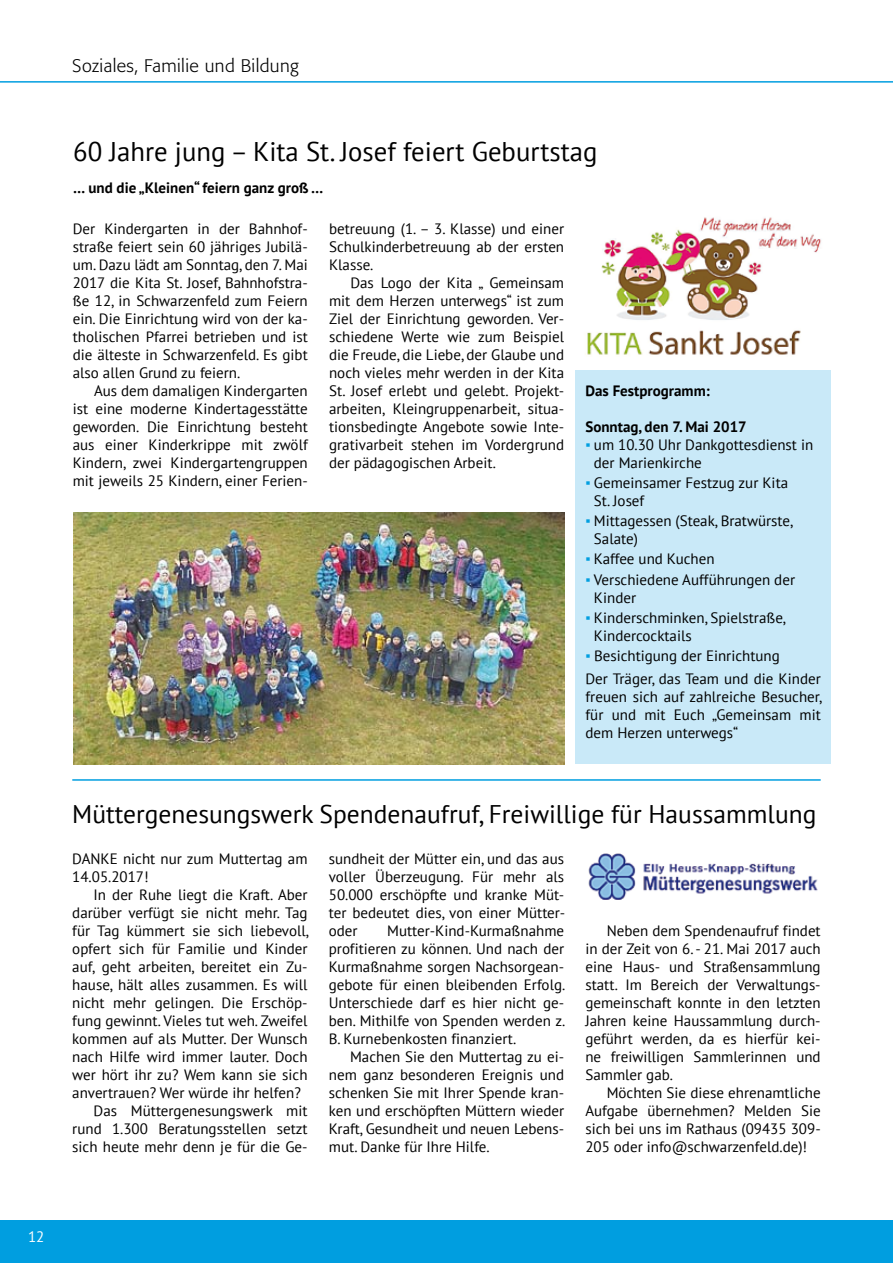
<style>
.page{position:relative;width:893px;height:1263px;background:#fff}
.page>*{position:absolute;margin:0;border:0;box-sizing:border-box;transform-origin:0 0}
.t1{font:27px "PT Sans";color:#000}
.t2{font:25.5px "PT Sans";color:#000}
.t3{font:300 18px "Formata";letter-spacing:.02em;color:#000}
.t4{font:15px/18px "PT Sans";color:#000;text-align:justify}
.t5{font:700 15px "PT Sans";color:#000}
.t6{font:15px "PT Sans";color:#fff}
.s1{font-family:"Arial";color:#009ee0}
</style>
<div class="page">
<div style="left:575px;top:370px;width:256px;height:394px;background:#c9e9f8"></div>
<hr style="left:72px;top:779px;width:749px;height:2px;background:#009ee0">
<img style="left:585px;top:217px;width:236px;height:138px">
<hr style="left:0;top:81px;width:893px;height:2px;background:#009ee0">
<div style="left:0;top:1220px;width:893px;height:43px;background:#009ee0"></div>
<img style="left:73px;top:512px;width:491px;height:252px">
<img style="left:588px;top:853px;width:230px;height:47px">
<p class="t3" style="left:72px;top:55px;width:228px">Soziales, Familie und Bildung</p>
<h1 class="t1" style="left:73px;top:134px;width:526px">60 Jahre jung – Kita St. Josef feiert Geburtstag</h1>
<p class="t5" style="left:73px;top:178px;width:252px">… und die „Kleinen“ feiern ganz groß …</p>
<p class="t4" style="left:73px;top:219px;width:237px">Der Kindergarten in der Bahnhof&shy;straße feiert sein 60 jähriges Jubilä&shy;um. Dazu lädt am Sonntag, den 7. Mai 2017 die Kita St. Josef, Bahnhofstra&shy;ße 12, in Schwarzenfeld zum Feiern ein. Die Einrichtung wird von der ka&shy;tholischen Pfarrei betrieben und ist die älteste in Schwarzenfeld. Es gibt also allen Grund zu feiern.</p>
<p class="t4" style="left:73px;top:381px;width:237px;text-indent:21px">Aus dem damaligen Kindergarten ist eine moderne Kindertagesstätte geworden. Die Einrichtung besteht aus einer Kinderkrippe mit zwölf Kindern, zwei Kindergartengruppen mit jeweils 25 Kindern, einer Ferien-</p>
<p class="t4" style="left:329px;top:219px;width:237px">betreuung (1. – 3. Klasse) und einer Schulkinderbetreuung ab der ersten Klasse.</p>
<p class="t4" style="left:329px;top:273px;width:237px;text-indent:21px">Das Logo der Kita „ Gemeinsam mit dem Herzen unterwegs“ ist zum Ziel der Einrichtung geworden. Ver&shy;schiedene Werte wie zum Beispiel die Freude, die Liebe, der Glaube und noch vieles mehr werden in der Kita St. Josef erlebt und gelebt. Projekt&shy;arbeiten, Kleingruppenarbeit, situa&shy;tionsbedingte Angebote sowie Inte&shy;grativarbeit stehen im Vordergrund der pädagogischen Arbeit.</p>
<p class="t5" style="left:585px;top:381px;width:126px">Das Festprogramm:</p>
<p class="t5" style="left:585px;top:417px;width:163px">Sonntag, den 7. Mai 2017</p>
<p class="t4" style="left:594px;top:435px;width:221px;text-indent:-9px"><span class="s1">▪</span> um 10.30 Uhr Dankgottesdienst in der Marienkirche</p>
<p class="t4" style="left:594px;top:474px;width:196px;text-indent:-9px"><span class="s1">▪</span> Gemeinsamer Festzug zur Kita<br>St. Josef</p>
<p class="t4" style="left:594px;top:512px;width:201px;text-indent:-9px"><span class="s1">▪</span> Mittagessen (Steak, Bratwürste,<br>Salate)</p>
<p class="t4" style="left:585px;top:550px;width:131px"><span class="s1">▪</span> Kaffee und Kuchen</p>
<p class="t4" style="left:594px;top:570px;width:203px;text-indent:-9px"><span class="s1">▪</span> Verschiedene Aufführungen der<br>Kinder</p>
<p class="t4" style="left:594px;top:608px;width:193px;text-indent:-9px"><span class="s1">▪</span> Kinderschminken, Spielstraße,<br>Kindercocktails</p>
<p class="t4" style="left:585px;top:644px;width:237px;line-height:23.2px"><span class="s1">▪</span> Besichtigung der Einrichtung<br>Der Träger, das Team und die Kinder</p>
<p class="t4" style="left:585px;top:687px;width:238px">freuen sich auf zahlreiche Besucher, für und mit Euch „Gemeinsam mit dem Herzen unterwegs“</p>
<h2 class="t2" style="left:72px;top:798px;width:746px">Müttergenesungswerk Spendenaufruf, Freiwillige für Haussammlung</h2>
<p class="t4" style="left:72px;top:849px;width:237px">DANKE nicht nur zum Muttertag am<br>14.05.2017!</p>
<p class="t4" style="left:94px;top:885px;width:216px">In der Ruhe liegt die Kraft. Aber</p>
<p class="t4" style="left:72px;top:903px;width:237px">darüber verfügt sie nicht mehr. Tag</p>
<p class="t4" style="left:72px;top:921px;width:238px">für Tag kümmert sie sich liebevoll,</p>
<p class="t4" style="left:72px;top:939px;width:237px">opfert sich für Familie und Kinder</p>
<p class="t4" style="left:72px;top:957px;width:237px">auf, geht arbeiten, bereitet ein Zu-</p>
<p class="t4" style="left:72px;top:975px;width:237px">hause, hält alles zusammen. Es will</p>
<p class="t4" style="left:72px;top:993px;width:237px">nicht mehr gelingen. Die Erschöp-</p>
<p class="t4" style="left:72px;top:1011px;width:237px">fung gewinnt. Vieles tut weh. Zweifel</p>
<p class="t4" style="left:72px;top:1029px;width:237px">kommen auf als Mutter. Der Wunsch</p>
<p class="t4" style="left:72px;top:1047px;width:237px">nach Hilfe wird immer lauter. Doch</p>
<p class="t4" style="left:72px;top:1065px;width:237px">wer hört ihr zu? Wem kann sie sich</p>
<p class="t4" style="left:72px;top:1083px;width:230px">anvertrauen? Wer würde ihr helfen?</p>
<p class="t4" style="left:94px;top:1101px;width:216px">Das Müttergenesungswerk mit</p>
<p class="t4" style="left:72px;top:1119px;width:237px">rund 1.300 Beratungsstellen setzt</p>
<p class="t4" style="left:72px;top:1137px;width:237px">sich heute mehr denn je für die Ge-</p>
<p class="t4" style="left:329px;top:849px;width:238px">sundheit der Mütter ein, und das aus voller Überzeugung. Für mehr als 50.000 erschöpfte und kranke Müt&shy;ter bedeutet dies, von einer Mütter&shy;oder</p>
<p class="t4" style="left:329px;top:921px;width:238px;text-indent:58px">Mutter-Kind-Kurmaßnahme profitieren zu können. Und nach der Kurmaßnahme sorgen Nachsorgean&shy;gebote für einen bleibenden Erfolg.<br>Unterschiede darf es hier nicht ge&shy;ben. Mithilfe von Spenden werden z.<br>B. Kurnebenkosten finanziert.</p>
<p class="t4" style="left:329px;top:1047px;width:237px;text-indent:21px">Machen Sie den Muttertag zu ei&shy;nem ganz besonderen Ereignis und schenken Sie mit Ihrer Spende kran&shy;ken und erschöpften Müttern wieder Kraft, Gesundheit und neuen Lebens&shy;mut. Danke für Ihre Hilfe.</p>
<p class="t4" style="left:585px;top:921px;width:237px;text-indent:21px">Neben dem Spendenaufruf findet in der Zeit von 6. - 21. Mai 2017 auch eine Haus- und Straßensammlung statt. Im Bereich der Verwaltungs&shy;gemeinschaft konnte in den letzten Jahren keine Haussammlung durch&shy;geführt werden, da es hierfür kei&shy;ne freiwilligen Sammlerinnen und Sammler gab.</p>
<p class="t4" style="left:585px;top:1083px;width:237px;text-indent:21px">Möchten Sie diese ehrenamtliche Aufgabe übernehmen? Melden Sie sich bei uns im Rathaus (09435 309- 205 oder info@schwarzenfeld.de)!</p>
<p class="t6" style="left:28px;top:1227px;width:18px">12</p>
</div>
